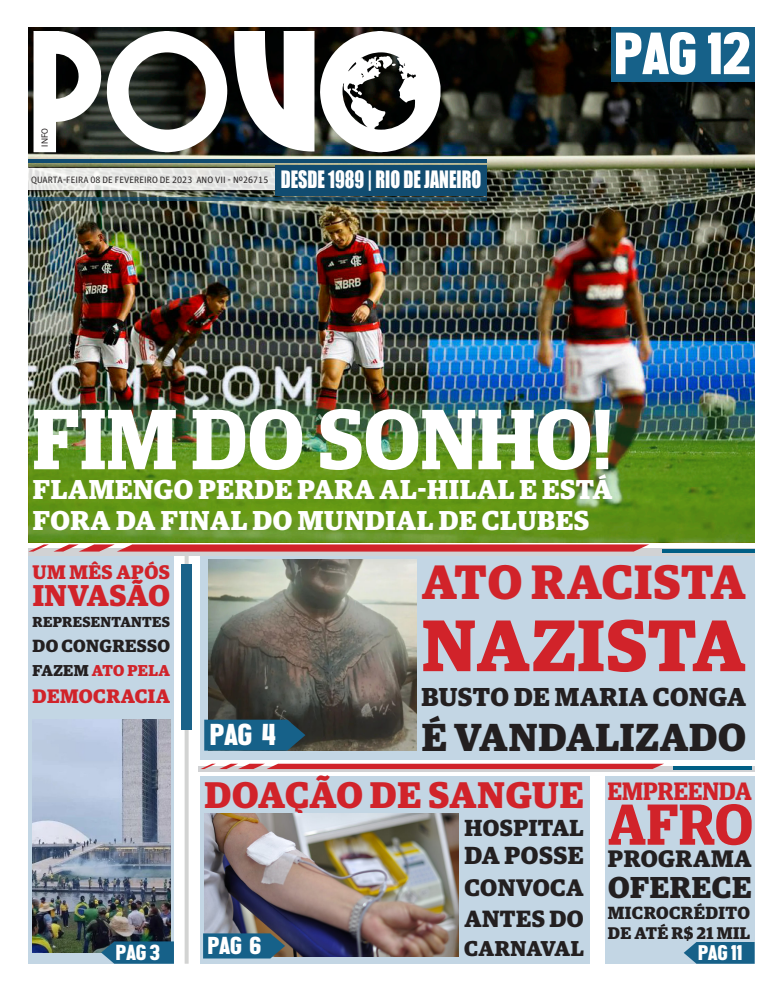
<style>
.page{position:relative;width:783px;height:993px;background:#fff}
.page>*{position:absolute;margin:0;border:0;box-sizing:border-box;transform-origin:0 0}
.t1{font:600 85.6px "Guardian Egyptian Display";color:#fff}
.t2{font:700 73px "Guardian Egyptian";letter-spacing:.015em;color:#d1232a}
.TIT_1_COL{font:60.7px "Front Page Neue";color:#fff;scale:1.07 1}
.t3{font:600 58px "Guardian Egyptian Display";color:#d1232a}
.t4{font:700 48.4px "Guardian Egyptian";letter-spacing:.01em;color:#d1232a}
.t5{font:700 39.1px "Guardian Egyptian";letter-spacing:.02em;color:#231f20}
.t6{font:700 37.1px "Guardian Egyptian";letter-spacing:.01em;color:#d1232a}
.TIT_1_COL-2{font:30.9px "Front Page Neue";color:#fff;scale:1.07 1}
.t7{font:700 30.3px "Guardian Egyptian";letter-spacing:.02em;color:#231f20}
.t8{font:700 30.1px "Guardian Egyptian";letter-spacing:.01em;color:#d1232a}
.t9{font:700 27.4px/30.4px "Guardian Egyptian";letter-spacing:.02em;color:#fff}
.t10{font:700 26px "Guardian Egyptian";letter-spacing:.02em;color:#231f20}
.t11{font:600 25.2px "Guardian Egyptian Display";color:#d1232a}
.TIT_1_COL-3{font:25.1px "Front Page Neue";color:#fff;scale:1.07 1}
.t12{font:700 24.7px "Guardian Egyptian";letter-spacing:.02em;color:#231f20}
.t13{font:700 24px "Guardian Egyptian";letter-spacing:.015em;color:#231f20}
.t14{font:700 23.9px "Guardian Egyptian";letter-spacing:.02em;color:#231f20}
.t15{font:700 23.6px "Guardian Egyptian";letter-spacing:.02em;color:#231f20}
.t16{font:700 23.3px "Guardian Egyptian";letter-spacing:.02em;color:#231f20}
.TIT_1_COL-4{font:22.2px "Front Page Neue";color:#fff;scale:1.07 1}
.Título_-_2_colunas{font:22px "Impact";color:#fff;scale:.82 1}
.TIT_1_COL-5{font:21.7px "Front Page Neue";color:#fff;scale:1.07 1}
.t17{font:700 21.5px "Guardian Egyptian";letter-spacing:.01em;color:#231f20}
.t18{font:700 19.7px "Guardian Egyptian";letter-spacing:.02em;color:#d1232a}
.t19{font:700 19.6px "Guardian Egyptian";letter-spacing:.02em;color:#d1232a}
.t20{font:700 17.7px "Guardian Egyptian";letter-spacing:.02em;color:#231f20}
.t21{font:700 17.6px "Guardian Egyptian";letter-spacing:.02em;color:#231f20}
.t22{font:700 16.9px "Guardian Egyptian";letter-spacing:.02em;color:#231f20}
.t23{font:700 15.8px "Guardian Egyptian";letter-spacing:.02em;color:#d1232a}
.t24{font:700 14.5px "Guardian Egyptian";letter-spacing:.02em;color:#231f20}
.Título_-_2_colunas-2{font:9.2px "Guardian Agate Sans G1 D Regular";color:#231f20}
.t25{font:900 9.2px "Nexa";color:#231f20}
.s1{color:#231f20}
</style>
<div class="page">
<img style="left:28px;top:27px;width:726px;height:515px">
<div style="left:200px;top:776px;width:390px;height:187px;background:#c3d6e4"></div>
<div style="left:28px;top:555px;width:146px;height:408px;background:#c3d6e4"></div>
<div style="left:200px;top:555px;width:554px;height:204px;background:#c3d6e4"></div>
<svg style="left:184px;top:555px;width:4px;height:408px"></svg>
<div style="left:181px;top:564px;width:11px;height:165px;background:#1a6289"></div>
<svg style="left:198px;top:766px;width:556px;height:5px;background:#c69ca1"></svg>
<svg style="left:200px;top:763px;width:463px;height:5px;background:#d9555b"></svg>
<hr style="left:673px;top:766px;width:78px;height:3px;background:#005f85">
<div style="left:604px;top:776px;width:150px;height:187px;background:#c3d6e4"></div>
<svg style="left:28px;top:548px;width:726px;height:7px;background:#cababd"></svg>
<svg style="left:28px;top:544px;width:621px;height:7px;background:#d6454b"></svg>
<svg style="left:662px;top:548px;width:92px;height:4px"></svg>
<svg style="left:28px;top:168px;width:247px;height:22px;background:#e7e8e6"></svg>
<img style="left:208px;top:559px;width:208px;height:191px">
<svg style="left:683px;top:942px;width:71px;height:21px"></svg>
<img style="left:204px;top:813px;width:254px;height:142px">
<svg style="left:203px;top:933px;width:82px;height:25px;background:#1f6183"></svg>
<svg style="left:204px;top:719px;width:101px;height:31px;background:#195c7f"></svg>
<img style="left:29px;top:396px;width:725px;height:146px">
<img style="left:32px;top:719px;width:138px;height:233px">
<svg style="left:101px;top:941px;width:73px;height:22px;background:#1d6286"></svg>
<div style="left:275px;top:165px;width:212px;height:31px;background:#114c70"></div>
<hr style="left:28px;top:159px;width:459px;height:3px;background:#114c70">
<hr style="left:28px;top:190px;width:247px;height:1px;background:#231f20">
<hr style="left:28px;top:167px;width:247px;height:1px;background:#231f20">
<svg style="left:234px;top:31px;width:80px;height:120px"></svg>
<svg style="left:107px;top:31px;width:120px;height:121px"></svg>
<svg style="left:320px;top:31px;width:120px;height:121px"></svg>
<svg style="left:33px;top:31px;width:68px;height:121px"></svg>
<hr style="left:28px;top:197px;width:459px;height:3px;background:#114c70">
<div style="left:610px;top:27px;width:144px;height:55px;background:#166189"></div>
<p class="t25" style="left:39px;top:147px;width:20px;rotate:-90deg">INFO</p>
<p class="Título_-_2_colunas-2" style="left:31px;top:173px;width:239px">QUARTA-FEIRA 08 DE FEVEREIRO DE 2023 ANO VII - Nº26715</p>
<p class="Título_-_2_colunas" style="left:280px;top:163px;width:246px">DESDE 1989 | RIO DE JANEIRO</p>
<p class="TIT_1_COL" style="left:615px;top:20px;width:129px">PAG 12</p>
<p class="t1" style="left:32px;top:392px;width:581px">FIM DO SONHO!</p>
<p class="t9" style="left:33px;top:472px;width:581px">FLAMENGO PERDE PARA AL-HILAL E ESTÁ<br>FORA DA FINAL DO MUNDIAL DE CLUBES</p>
<p class="t18" style="left:33px;top:556px;width:139px">UM MÊS APÓS</p>
<p class="t24" style="left:33px;top:610px;width:139px">REPRESENTANTES</p>
<p class="t20" style="left:33px;top:632px;width:139px">DO CONGRESSO</p>
<p class="t23" style="left:33px;top:658px;width:139px"><span class="s1">FAZEM</span> ATO PELA</p>
<p class="t19" style="left:33px;top:680px;width:139px">DEMOCRACIA</p>
<p class="t8" style="left:33px;top:572px;width:139px">INVASÃO</p>
<p class="TIT_1_COL-4" style="left:117px;top:939px;width:43px">PAG 3</p>
<p class="TIT_1_COL-2" style="left:211px;top:717px;width:63px">PAG 4</p>
<p class="t4" style="left:421px;top:545px;width:326px">ATO RACISTA</p>
<p class="t2" style="left:422px;top:589px;width:325px">NAZISTA</p>
<p class="t10" style="left:421px;top:676px;width:326px">BUSTO DE MARIA CONGA</p>
<p class="t5" style="left:421px;top:706px;width:326px">É VANDALIZADO</p>
<p class="t6" style="left:204px;top:766px;width:380px">DOAÇÃO DE SANGUE</p>
<p class="t16" style="left:464px;top:809px;width:121px">HOSPITAL</p>
<p class="TIT_1_COL-3" style="left:208px;top:931px;width:52px">PAG 6</p>
<p class="t12" style="left:464px;top:836px;width:121px">DA POSSE</p>
<p class="t13" style="left:464px;top:868px;width:121px">CONVOCA</p>
<p class="t15" style="left:464px;top:899px;width:121px">ANTES DO</p>
<p class="t17" style="left:464px;top:931px;width:121px">CARNAVAL</p>
<p class="t11" style="left:607px;top:776px;width:146px">EMPREENDA</p>
<p class="t3" style="left:607px;top:792px;width:147px">AFRO</p>
<p class="t14" style="left:607px;top:840px;width:145px">PROGRAMA</p>
<p class="t7" style="left:608px;top:864px;width:145px">OFERECE</p>
<p class="t21" style="left:607px;top:898px;width:144px">MICROCRÉDITO</p>
<p class="t22" style="left:607px;top:919px;width:144px">DE ATÉ R$ 21 MIL</p>
<p class="TIT_1_COL-5" style="left:698px;top:940px;width:43px">PAG 11</p>
</div>
